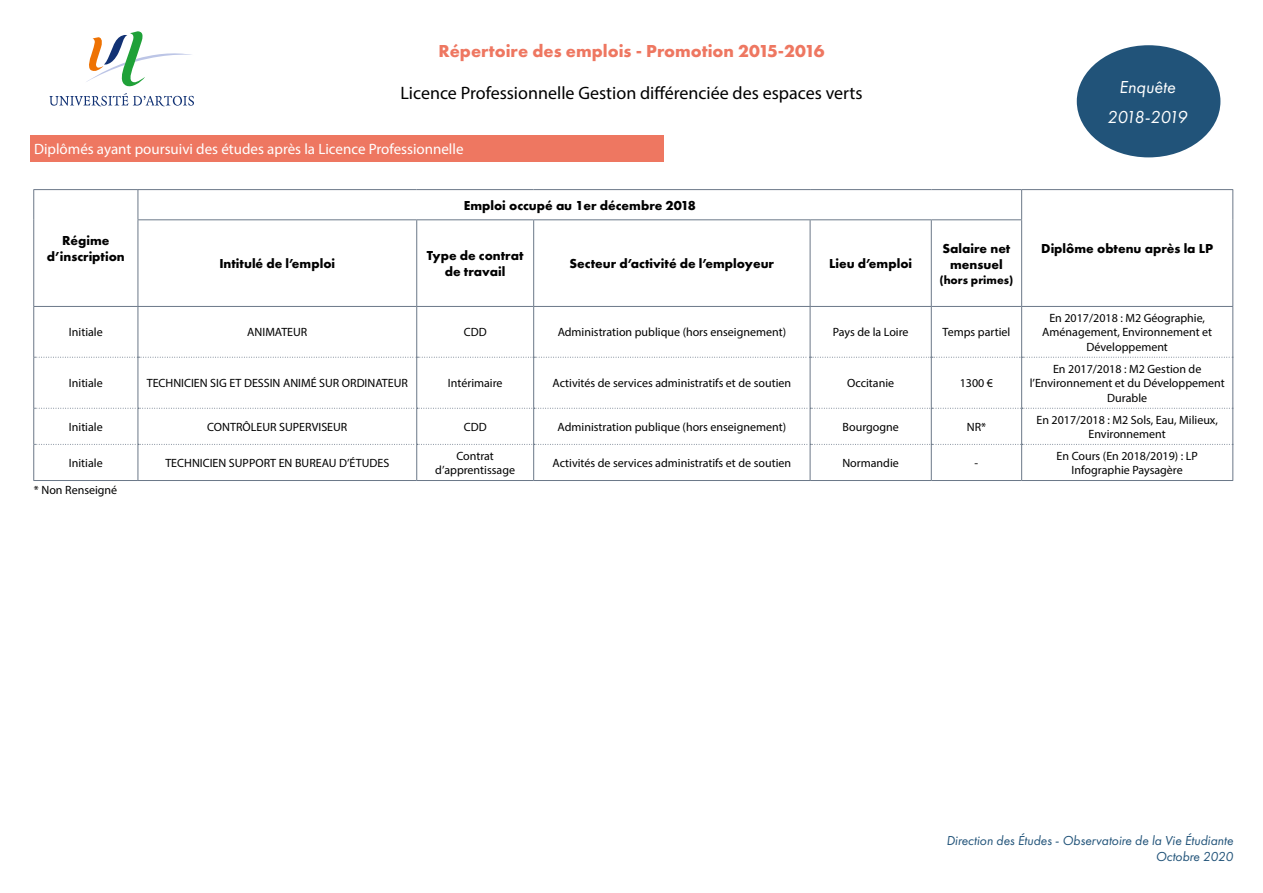
<style>
.page{position:relative;width:1263px;height:893px;background:#fff}
.page>*{position:absolute;margin:0;border:0;box-sizing:border-box;transform-origin:0 0}
.t1{font:18px "Myriad Pro";color:#000}
.t2{font:700 18px "Futura PT";color:#ee7761}
.t3{font:italic 18px/30.2px "Futura PT";color:#fff;text-align:center}
.t4{font:15px "Myriad Pro";color:#fff}
.t5{font:700 13.5px/16.2px "Futura PT";color:#000;text-align:center}
.t6{font:italic 13.5px/16.2px "Futura PT";color:#215379;text-align:right}
.t7{font:12px/14.4px "Myriad Pro";color:#000;text-align:center}
.t8{font:700 12px "Futura PT";color:#000}
</style>
<div class="page">
<svg style="left:49px;top:31px;width:145px;height:75px"></svg>
<div style="left:1077px;top:45px;width:143px;height:112px;background:#215379;border-radius:50%"></div>
<div style="left:30px;top:135px;width:633px;height:27px;background:#ee7761"></div>
<svg style="left:35px;top:357px;width:1197px;height:1px"></svg>
<svg style="left:35px;top:408px;width:1197px;height:1px"></svg>
<hr style="left:33px;top:408px;width:1px;height:36px;background:#6b7888">
<hr style="left:138px;top:409px;width:1px;height:35px;background:#6b7888">
<hr style="left:416px;top:409px;width:1px;height:35px;background:#6b7888">
<hr style="left:533px;top:409px;width:1px;height:35px;background:#6b7888">
<hr style="left:810px;top:409px;width:1px;height:35px;background:#6b7888">
<hr style="left:931px;top:409px;width:1px;height:35px;background:#6b7888">
<hr style="left:1021px;top:409px;width:1px;height:35px;background:#6b7888">
<hr style="left:1232px;top:408px;width:1px;height:36px;background:#6b7888">
<hr style="left:33px;top:444px;width:1px;height:36px;background:#6b7888">
<hr style="left:138px;top:445px;width:1px;height:35px;background:#6b7888">
<hr style="left:416px;top:445px;width:1px;height:35px;background:#6b7888">
<hr style="left:533px;top:445px;width:1px;height:35px;background:#6b7888">
<hr style="left:810px;top:445px;width:1px;height:35px;background:#6b7888">
<hr style="left:931px;top:445px;width:1px;height:35px;background:#6b7888">
<hr style="left:1021px;top:445px;width:1px;height:35px;background:#6b7888">
<hr style="left:1232px;top:444px;width:1px;height:36px;background:#6b7888">
<svg style="left:35px;top:444px;width:1197px;height:1px"></svg>
<hr style="left:33px;top:480px;width:105px;height:1px;background:#6b7888">
<hr style="left:138px;top:480px;width:279px;height:1px;background:#6b7888">
<hr style="left:417px;top:480px;width:117px;height:1px;background:#6b7888">
<hr style="left:534px;top:480px;width:276px;height:1px;background:#6b7888">
<hr style="left:810px;top:480px;width:121px;height:1px;background:#6b7888">
<hr style="left:931px;top:480px;width:91px;height:1px;background:#6b7888">
<hr style="left:1022px;top:480px;width:211px;height:1px;background:#6b7888">
<hr style="left:33px;top:189px;width:105px;height:1px;background:#6b7888">
<hr style="left:33px;top:190px;width:1px;height:30px;background:#6b7888">
<hr style="left:138px;top:189px;width:279px;height:1px;background:#6b7888">
<svg style="left:138px;top:190px;width:1px;height:29px"></svg>
<hr style="left:417px;top:189px;width:117px;height:1px;background:#6b7888">
<hr style="left:534px;top:189px;width:276px;height:1px;background:#6b7888">
<hr style="left:810px;top:189px;width:121px;height:1px;background:#6b7888">
<hr style="left:931px;top:189px;width:91px;height:1px;background:#6b7888">
<hr style="left:1022px;top:189px;width:211px;height:1px;background:#6b7888">
<svg style="left:1021px;top:190px;width:1px;height:29px"></svg>
<hr style="left:1232px;top:190px;width:1px;height:30px;background:#6b7888">
<hr style="left:33px;top:220px;width:1px;height:86px;background:#6b7888">
<hr style="left:138px;top:219px;width:279px;height:1px;background:#6b7888">
<hr style="left:138px;top:220px;width:1px;height:86px;background:#6b7888">
<hr style="left:417px;top:219px;width:117px;height:1px;background:#6b7888">
<hr style="left:416px;top:220px;width:1px;height:86px;background:#6b7888">
<hr style="left:534px;top:219px;width:276px;height:1px;background:#6b7888">
<hr style="left:533px;top:220px;width:1px;height:86px;background:#6b7888">
<hr style="left:810px;top:219px;width:121px;height:1px;background:#6b7888">
<hr style="left:810px;top:220px;width:1px;height:86px;background:#6b7888">
<hr style="left:931px;top:219px;width:91px;height:1px;background:#6b7888">
<hr style="left:931px;top:220px;width:1px;height:86px;background:#6b7888">
<hr style="left:1021px;top:220px;width:1px;height:86px;background:#6b7888">
<hr style="left:1232px;top:220px;width:1px;height:86px;background:#6b7888">
<hr style="left:33px;top:306px;width:105px;height:1px;background:#6b7888">
<hr style="left:33px;top:307px;width:1px;height:50px;background:#6b7888">
<hr style="left:138px;top:306px;width:279px;height:1px;background:#6b7888">
<hr style="left:138px;top:307px;width:1px;height:50px;background:#6b7888">
<hr style="left:417px;top:306px;width:117px;height:1px;background:#6b7888">
<hr style="left:416px;top:307px;width:1px;height:50px;background:#6b7888">
<hr style="left:534px;top:306px;width:276px;height:1px;background:#6b7888">
<hr style="left:533px;top:307px;width:1px;height:50px;background:#6b7888">
<hr style="left:810px;top:306px;width:121px;height:1px;background:#6b7888">
<hr style="left:810px;top:307px;width:1px;height:50px;background:#6b7888">
<hr style="left:931px;top:306px;width:91px;height:1px;background:#6b7888">
<hr style="left:931px;top:307px;width:1px;height:50px;background:#6b7888">
<hr style="left:1022px;top:306px;width:211px;height:1px;background:#6b7888">
<hr style="left:1021px;top:307px;width:1px;height:50px;background:#6b7888">
<hr style="left:1232px;top:307px;width:1px;height:50px;background:#6b7888">
<hr style="left:33px;top:357px;width:1px;height:51px;background:#6b7888">
<hr style="left:138px;top:357px;width:1px;height:51px;background:#6b7888">
<hr style="left:416px;top:357px;width:1px;height:51px;background:#6b7888">
<hr style="left:533px;top:357px;width:1px;height:51px;background:#6b7888">
<hr style="left:810px;top:357px;width:1px;height:51px;background:#6b7888">
<hr style="left:931px;top:357px;width:1px;height:51px;background:#6b7888">
<hr style="left:1021px;top:357px;width:1px;height:51px;background:#6b7888">
<hr style="left:1232px;top:357px;width:1px;height:51px;background:#6b7888">
<h1 class="t2" style="left:438px;top:40px;width:387px">Répertoire des emplois - Promotion 2015-2016</h1>
<h1 class="t1" style="left:400px;top:81px;width:464px">Licence Professionnelle Gestion différenciée des espaces verts</h1>
<h1 class="t3" style="left:1107px;top:72px;width:82px">Enquête<br>2018-2019</h1>
<p class="t4" style="left:34px;top:140px;width:431px">Diplômés ayant poursuivi des études après la Licence Professionnelle</p>
<p class="t5" style="left:47px;top:232px;width:79px">Régime d’inscription</p>
<p class="t5" style="left:464px;top:197px;width:234px">Emploi occupé au 1er décembre 2018</p>
<p class="t5" style="left:219px;top:255px;width:117px">Intitulé de l’emploi</p>
<p class="t5" style="left:427px;top:247px;width:98px">Type de contrat de travail</p>
<p class="t5" style="left:570px;top:255px;width:206px">Secteur d’activité de l’employeur</p>
<p class="t5" style="left:829px;top:255px;width:85px">Lieu d’emploi</p>
<p class="t5" style="left:942px;top:240px;width:69px">Salaire net mensuel</p>
<p class="t8" style="left:939px;top:272px;width:75px">(hors primes)</p>
<p class="t7" style="left:69px;top:325px;width:35px">Initiale</p>
<p class="t7" style="left:247px;top:325px;width:62px">ANIMATEUR</p>
<p class="t7" style="left:464px;top:325px;width:24px">CDD</p>
<p class="t7" style="left:558px;top:325px;width:230px">Administration publique (hors enseignement)</p>
<p class="t7" style="left:833px;top:325px;width:77px">Pays de la Loire</p>
<p class="t7" style="left:943px;top:325px;width:69px">Temps partiel</p>
<p class="t7" style="left:69px;top:376px;width:35px">Initiale</p>
<p class="t7" style="left:147px;top:376px;width:263px">TECHNICIEN SIG ET DESSIN ANIMÉ SUR ORDINATEUR</p>
<p class="t7" style="left:448px;top:376px;width:56px">Intérimaire</p>
<p class="t7" style="left:552px;top:376px;width:240px">Activités de services administratifs et de soutien</p>
<p class="t7" style="left:847px;top:376px;width:49px">Occitanie</p>
<p class="t7" style="left:960px;top:376px;width:35px">1300 €</p>
<p class="t5" style="left:1041px;top:240px;width:173px">Diplôme obtenu après la LP</p>
<p class="t7" style="left:1042px;top:310px;width:171px">En 2017/2018 : M2 Géographie,<br>Aménagement, Environnement et<br>Développement</p>
<p class="t7" style="left:1030px;top:361px;width:197px">En 2017/2018 : M2 Gestion de l’Environnement et du Développement<br>Durable</p>
<p class="t7" style="left:69px;top:419px;width:35px">Initiale</p>
<p class="t7" style="left:207px;top:419px;width:142px">CONTRÔLEUR SUPERVISEUR</p>
<p class="t7" style="left:464px;top:419px;width:24px">CDD</p>
<p class="t7" style="left:558px;top:419px;width:230px">Administration publique (hors enseignement)</p>
<p class="t7" style="left:842px;top:419px;width:58px">Bourgogne</p>
<p class="t7" style="left:967px;top:419px;width:21px">NR*</p>
<p class="t7" style="left:1036px;top:412px;width:183px">En 2017/2018 : M2 Sols, Eau, Milieux,<br>Environnement</p>
<p class="t7" style="left:69px;top:455px;width:35px">Initiale</p>
<p class="t7" style="left:165px;top:455px;width:225px">TECHNICIEN SUPPORT EN BUREAU D’ÉTUDES</p>
<p class="t7" style="left:435px;top:448px;width:81px">Contrat d’apprentissage</p>
<p class="t7" style="left:552px;top:455px;width:240px">Activités de services administratifs et de soutien</p>
<p class="t7" style="left:842px;top:455px;width:58px">Normandie</p>
<p class="t7" style="left:974px;top:455px;width:5px">-</p>
<p class="t7" style="left:1056px;top:448px;width:143px">En Cours (En 2018/2019) : LP<br>Infographie Paysagère</p>
<p class="t7" style="left:34px;top:482px;width:85px">* Non Renseigné</p>
<p class="t6" style="left:946px;top:832px;width:288px">Direction des Études - Observatoire de la Vie Étudiante<br>Octobre 2020</p>
</div>
